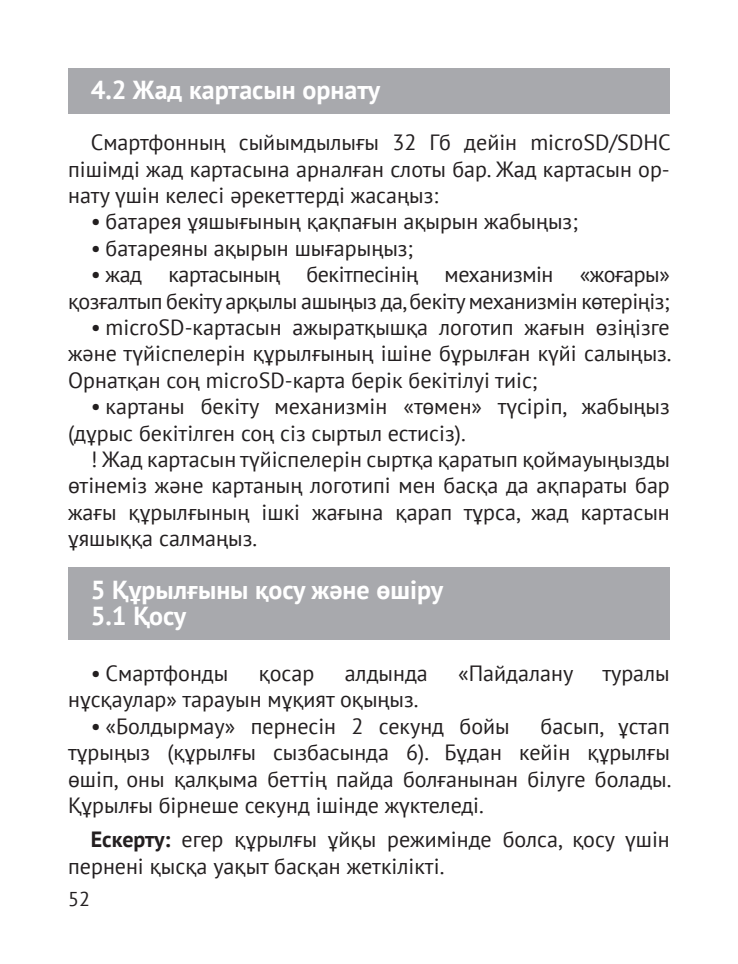
<style>
.page{position:relative;width:738px;height:964px;background:#fff}
.page>*{position:absolute;margin:0;border:0;box-sizing:border-box;transform-origin:0 0}
.t1{font:700 26px/26.8px "PT Sans";color:#fff}
.t2{font:22px/26.4px "PT Sans";color:#231f20;text-align:justify}
.t3{font:22px/26.4px "PT Sans";letter-spacing:-.02em;color:#231f20;text-align:right}
.t4{font:20px "PT Sans";color:#231f20}
.s1{font-size:22.4px}
.s2{font-weight:700}
</style>
<div class="page">
<div style="left:68px;top:68px;width:601px;height:45px;background:#a8a9ad"></div>
<div style="left:68px;top:567px;width:601px;height:73px;background:#a8a9ad"></div>
<p class="t1" style="left:91px;top:76px;width:291px">4.2 Жад картасын орнату</p>
<p class="t2" style="left:68px;top:129px;width:603px;text-indent:23px">Смартфонның сыйымдылығы 32 Гб дейін microSD/SDHC пішімді жад картасына арналған слоты бар. Жад картасын ор&shy;нату үшін келесі әрекеттерді жасаңыз:</p>
<p class="t2" style="left:91px;top:208px;width:488px"><span class="s1">•</span> батарея ұяшығының қақпағын ақырын жабыңыз;</p>
<p class="t2" style="left:91px;top:234px;width:324px"><span class="s1">•</span> батареяны ақырын шығарыңыз;</p>
<p class="t3" style="left:68px;top:261px;width:602px"><span class="s1">•</span> жад картасының бекітпесінің механизмін «жоғары» қозғалтып бекіту арқылы ашыңыз да, бекіту механизмін көтеріңіз;</p>
<p class="t2" style="left:68px;top:314px;width:604px;text-indent:23px"><span class="s1">•</span> microSD-картасын ажыратқышқа логотип жағын өзіңізге және түйіспелерін құрылғының ішіне бұрылған күйі салыңыз.<br>Орнатқан соң microSD-карта берік бекітілуі тиіс;</p>
<p class="t2" style="left:68px;top:393px;width:602px;text-indent:23px"><span class="s1">•</span> картаны бекіту механизмін «төмен» түсіріп, жабыңыз (дұрыс бекітілген соң сіз сыртыл естисіз).</p>
<p class="t2" style="left:68px;top:446px;width:602px;text-indent:23px">! Жад картасын түйіспелерін сыртқа қаратып қоймауыңызды өтінеміз және картаның логотипі мен басқа да ақпараты бар жағы құрылғының ішкі жағына қарап тұрса, жад картасын ұяшыққа салмаңыз.</p>
<p class="t1" style="left:91px;top:576px;width:353px">5 Құрылғыны қосу және өшіру<br>5.1 Қосу</p>
<p class="t2" style="left:91px;top:659px;width:139px"><span class="s1">•</span> Смартфонды</p>
<p class="t2" style="left:258px;top:659px;width:57px">қосар</p>
<p class="t2" style="left:344px;top:659px;width:85px">алдында</p>
<p class="t2" style="left:458px;top:659px;width:116px">«Пайдалану</p>
<p class="t2" style="left:602px;top:659px;width:69px">туралы</p>
<p class="t2" style="left:68px;top:686px;width:351px">нұсқаулар» тарауын мұқият оқыңыз.</p>
<p class="t2" style="left:91px;top:712px;width:420px"><span class="s1">•</span> «Болдырмау» пернесін 2 секунд бойы</p>
<p class="t2" style="left:68px;top:712px;width:604px;text-indent:472px">басып, ұстап тұрыңыз (құрылғы сызбасында 6). Бұдан кейін құрылғы өшіп, оны қалқыма беттің пайда болғанынан білуге болады.<br>Құрылғы бірнеше секунд ішінде жүктеледі.</p>
<p class="t2" style="left:68px;top:826px;width:602px;text-indent:23px"><span class="s2">Ескерту:</span> егер құрылғы ұйқы режимінде болса, қосу үшін пернені қысқа уақыт басқан жеткілікті.</p>
<p class="t4" style="left:68px;top:886px;width:23px">52</p>
</div>
